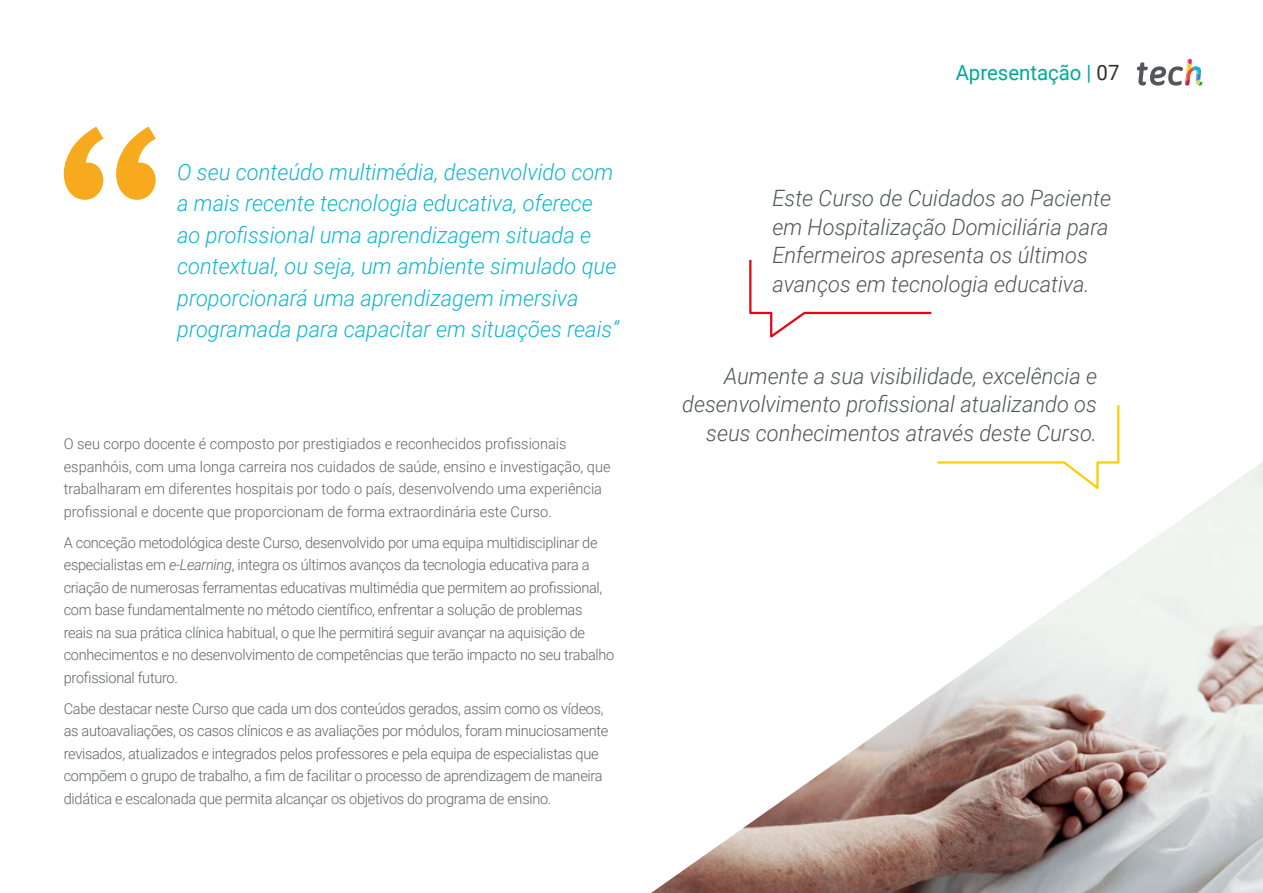
<style>
.page{position:relative;width:1263px;height:893px;background:#fff}
.page>*{position:absolute;margin:0;border:0;box-sizing:border-box;transform-origin:0 0}
.t1{font:italic 300 22.5px/31.5px "Roboto";color:#0fb6cf}
.t2{font:italic 300 22.5px/28.5px "Roboto";color:#52555b;text-align:right}
.t3{font:21px "Roboto";color:#00a996}
.t4{font:300 15px/22.5px "Roboto";letter-spacing:-.02em;color:#61646a}
.t5{font:300 15px/22.5px "Roboto";color:#61646a}
.s1{font-style:italic}
.s2{color:#312e20}
</style>
<div class="page">
<svg style="left:64px;top:127px;width:92px;height:73px"></svg>
<svg style="left:1117px;top:405px;width:3px;height:56px"></svg>
<svg style="left:749px;top:259px;width:183px;height:79px"></svg>
<img style="left:651px;top:461px;width:612px;height:432px">
<svg style="left:1137px;top:59px;width:65px;height:27px"></svg>
<p class="t1" style="left:177px;top:155px;width:443px">O seu conteúdo multimédia, desenvolvido com a mais recente tecnologia educativa, oferece ao profissional uma aprendizagem situada e contextual, ou seja, um ambiente simulado que proporcionará uma aprendizagem imersiva programada para capacitar em situações reais”</p>
<p class="t5" style="left:64px;top:432px;width:548px">O seu corpo docente é composto por prestigiados e reconhecidos profissionais espanhóis, com uma longa carreira nos cuidados de saúde, ensino e investigação, que trabalharam em diferentes hospitais por todo o país, desenvolvendo uma experiência profissional e docente que proporcionam de forma extraordinária este Curso.</p>
<p class="t4" style="left:64px;top:531px;width:552px">A conceção metodológica deste Curso, desenvolvido por uma equipa multidisciplinar de especialistas em <span class="s1">e-Learning</span>, integra os últimos avanços da tecnologia educativa para a criação de numerosas ferramentas educativas multimédia que permitem ao profissional, com base fundamentalmente no método científico, enfrentar a solução de problemas reais na sua prática clínica habitual, o que lhe permitirá seguir avançar na aquisição de conhecimentos e no desenvolvimento de competências que terão impacto no seu trabalho profissional futuro.</p>
<p class="t4" style="left:64px;top:697px;width:546px">Cabe destacar neste Curso que cada um dos conteúdos gerados, assim como os vídeos, as autoavaliações, os casos clínicos e as avaliações por módulos, foram minuciosamente revisados, atualizados e integrados pelos professores e pela equipa de especialistas que compõem o grupo de trabalho, a fim de facilitar o processo de aprendizagem de maneira didática e escalonada que permita alcançar os objetivos do programa de ensino.</p>
<h2 class="t3" style="left:956px;top:57px;width:165px">Apresentação | <span class="s2">07</span></h2>
<h1 class="t2" style="left:772px;top:183px;width:340px;text-align:left">Este Curso de Cuidados ao Paciente em Hospitalização Domiciliária para Enfermeiros apresenta os últimos avanços em tecnologia educativa.</h1>
<h1 class="t2" style="left:682px;top:361px;width:416px">Aumente a sua visibilidade, excelência e desenvolvimento profissional atualizando os seus conhecimentos através deste Curso.</h1>
</div>
